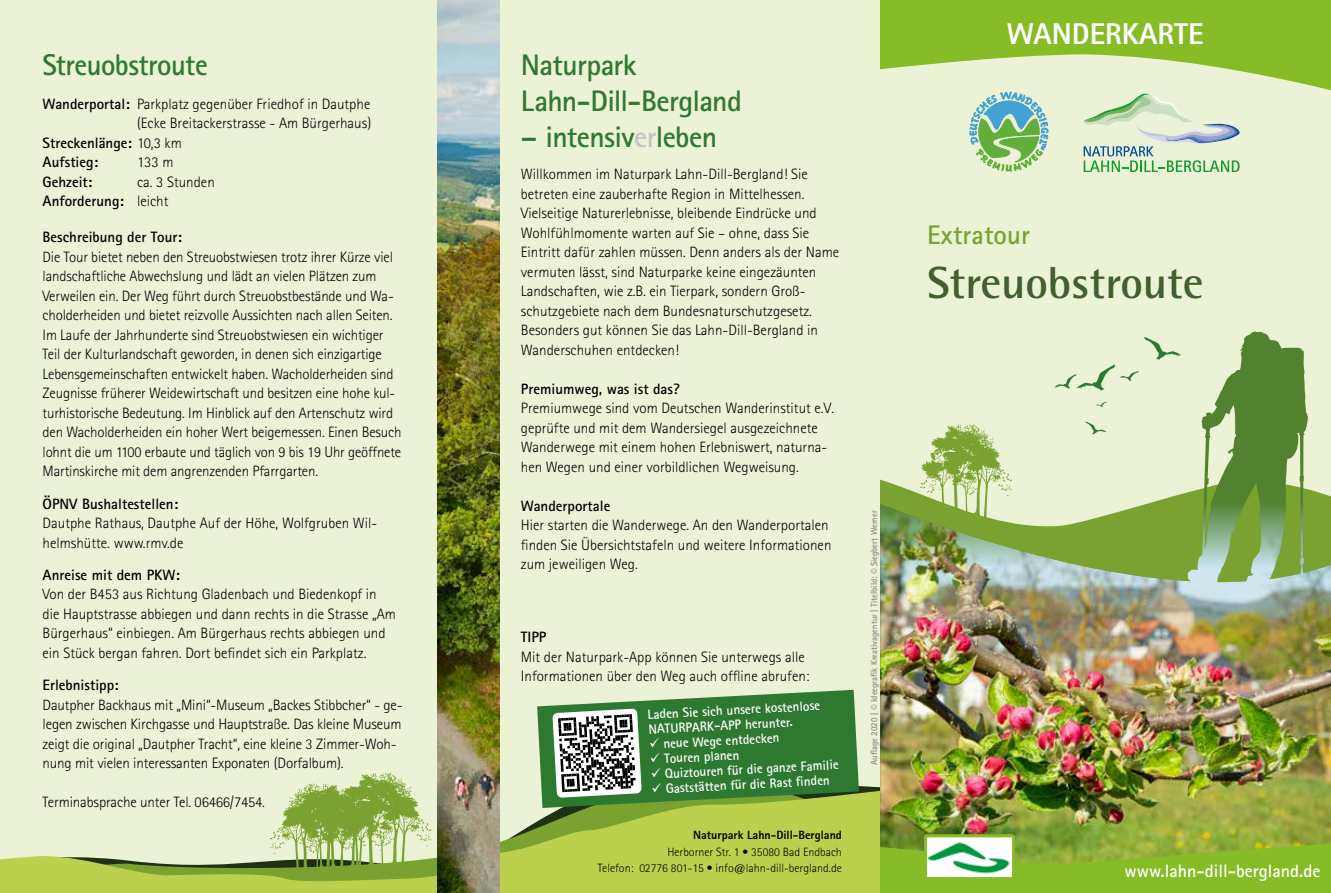
<style>
.page{position:relative;width:1331px;height:893px;background:#ecf2d5}
.page>*{position:absolute;margin:0;border:0;box-sizing:border-box;transform-origin:0 0}
.t1{font:700 45px "Rotis Semi Sans";color:#425f2d}
.t2{font:700 30px "Rotis Sans Serif";letter-spacing:-.02em;color:#2e7932;scale:.96 1}
.t3{font:800 30px "Rotis Sans Serif";color:#fff}
.t4{font:700 29.7px/35.7px "Rotis Sans Serif";letter-spacing:-.025em;color:#2e7932}
.t5{font:700 27px "Rotis Sans Serif";color:#7aa231}
.t6{font:700 18px "Rotis Sans Serif";color:#fff}
.t7{font:300 15px/19.5px "Rotis Sans Serif";color:#000}
.t8{font:700 15px "Rotis Sans Serif";color:#000}
.t9{font:700 13.5px/15px "Rotis Sans Serif";color:#fff}
.t10{font:300 12px/16.5px "Rotis Sans Serif";color:#000;text-align:right}
.t11{font:800 12px "Rotis Sans Serif";color:#000}
.t12{font:700 9px "Rotis Sans Serif";color:#878787;scale:.95 1}
.s1{font-weight:700}
.s2{font-weight:300}
.s3{color:#c4c4c4}
.s4{font-family:"Myriad Pro";font-weight:400}
</style>
<div class="page">
<svg style="left:0;top:766px;width:880px;height:127px"></svg>
<svg style="left:970px;top:134px;width:78px;height:37px"></svg>
<svg style="left:880px;top:0;width:451px;height:134px;fill:#86bc25"></svg>
<svg style="left:880px;top:332px;width:451px;height:170px"></svg>
<img style="left:880px;top:502px;width:451px;height:320px">
<svg style="left:880px;top:822px;width:451px;height:71px;background:#87af2d"></svg>
<svg style="left:537px;top:690px;width:322px;height:118px;background:#598d54"></svg>
<img style="left:438px;top:0;width:62px;height:893px">
<img style="left:928px;top:838px;width:83px;height:38px">
<div style="left:924px;top:834px;width:91px;height:46px;border:3px solid #86bc25;border-radius:2px"></div>
<svg style="left:1083px;top:93px;width:157px;height:79px"></svg>
<h2 class="t2" style="left:43px;top:46px;width:174px">Streuobstroute</h2>
<p class="t7" style="left:43px;top:94px;width:329px"><span class="s1">Wanderportal:</span> Parkplatz gegenüber Friedhof in Dautphe</p>
<p class="t7" style="left:137px;top:113px;width:236px">(Ecke Breitackerstrasse - Am Bürgerhaus)</p>
<p class="t8" style="left:43px;top:133px;width:141px">Streckenlänge: <span class="s2">10,3 km</span></p>
<p class="t8" style="left:43px;top:153px;width:57px">Aufstieg:</p>
<p class="t7" style="left:137px;top:152px;width:38px">133 m</p>
<p class="t8" style="left:43px;top:172px;width:51px">Gehzeit:</p>
<p class="t7" style="left:43px;top:172px;width:174px;text-indent:94px">ca. 3 Stunden<br><span class="s1">Anforderung:</span> leicht</p>
<p class="t8" style="left:43px;top:228px;width:141px">Beschreibung der Tour:</p>
<p class="t7" style="left:43px;top:247px;width:360px">Die Tour bietet neben den Streuobstwiesen trotz ihrer Kürze viel landschaftliche Abwechslung und lädt an vielen Plätzen zum Verweilen ein. Der Weg führt durch Streuobstbestände und Wa&shy;cholderheiden und bietet reizvolle Aussichten nach allen Seiten.<br>Im Laufe der Jahrhunderte sind Streuobstwiesen ein wichtiger Teil der Kulturlandschaft geworden, in denen sich einzigartige Lebensgemeinschaften entwickelt haben. Wacholderheiden sind Zeugnisse früherer Weidewirtschaft und besitzen eine hohe kul&shy;turhistorische Bedeutung. Im Hinblick auf den Artenschutz wird den Wacholderheiden ein hoher Wert beigemessen. Einen Besuch lohnt die um 1100 erbaute und täglich von 9 bis 19 Uhr geöffnete Martinskirche mit dem angrenzenden Pfarrgarten.</p>
<p class="t8" style="left:43px;top:494px;width:137px">ÖPNV Bushaltestellen:</p>
<p class="t7" style="left:43px;top:513px;width:336px">Dautphe Rathaus, Dautphe Auf der Höhe, Wolfgruben Wil&shy;helmshütte. www.rmv.de</p>
<p class="t8" style="left:43px;top:565px;width:139px">Anreise mit dem PKW:</p>
<p class="t7" style="left:43px;top:584px;width:355px">Von der B453 aus Richtung Gladenbach und Biedenkopf in die Hauptstrasse abbiegen und dann rechts in die Strasse „Am Bürgerhaus“ einbiegen. Am Bürgerhaus rechts abbiegen und ein Stück bergan fahren. Dort befindet sich ein Parkplatz.</p>
<p class="t8" style="left:43px;top:675px;width:78px">Erlebnistipp:</p>
<p class="t7" style="left:43px;top:695px;width:362px">Dautpher Backhaus mit „Mini“-Museum „Backes Stibbcher“ - ge&shy;legen zwischen Kirchgasse und Hauptstraße. Das kleine Museum zeigt die original „Dautpher Tracht“, eine kleine 3 Zimmer-Woh&shy;nung mit vielen interessanten Exponaten (Dorfalbum).</p>
<p class="t7" style="left:43px;top:792px;width:224px">Terminabsprache unter Tel. 06466/7454.</p>
<h3 class="t4" style="left:521px;top:47px;width:223px">Naturpark<br>Lahn-Dill-Bergland</h3>
<h3 class="t4" style="left:521px;top:118px;width:198px">– intensiv<span class="s3">er</span>leben</h3>
<p class="t7" style="left:521px;top:164px;width:320px">Willkommen im Naturpark Lahn-Dill-Bergland! Sie betreten eine zauberhafte Region in Mittelhessen.<br>Vielseitige Naturerlebnisse, bleibende Eindrücke und Wohlfühlmomente warten auf Sie – ohne, dass Sie Eintritt dafür zahlen müssen. Denn anders als der Name vermuten lässt, sind Naturparke keine eingezäunten Landschaften, wie z.B. ein Tierpark, sondern Groß&shy;schutzgebiete nach dem Bundesnaturschutzgesetz.<br>Besonders gut können Sie das Lahn-Dill-Bergland in Wanderschuhen entdecken!</p>
<p class="t8" style="left:521px;top:379px;width:160px">Premiumweg, was ist das?</p>
<p class="t7" style="left:521px;top:398px;width:315px">Premiumwege sind vom Deutschen Wanderinstitut e.V. geprüfte und mit dem Wandersiegel ausgezeichnete Wanderwege mit einem hohen Erlebniswert, naturna&shy;hen Wegen und einer vorbildlichen Wegweisung.</p>
<p class="t8" style="left:521px;top:496px;width:91px">Wanderportale</p>
<p class="t7" style="left:521px;top:515px;width:312px">Hier starten die Wanderwege. An den Wanderportalen finden Sie Übersichtstafeln und weitere Informationen zum jeweiligen Weg.</p>
<p class="t8" style="left:521px;top:628px;width:27px">TIPP</p>
<p class="t7" style="left:521px;top:647px;width:290px">Mit der Naturpark-App können Sie unterwegs alle<br>Informationen über den Weg auch offline abrufen:</p>
<p class="t9" style="left:647px;top:707px;width:174px;rotate:-3deg">Laden Sie sich unsere kostenlose<br>NATURPARK-APP herunter.</p>
<p class="t9" style="left:649px;top:736px;width:132px;rotate:-3deg">✓ neue Wege entdecken</p>
<p class="t9" style="left:650px;top:751px;width:91px;rotate:-3deg">✓ Touren planen</p>
<p class="t9" style="left:650px;top:766px;width:190px;rotate:-3deg">✓ Quiztouren für die ganze Familie</p>
<p class="t9" style="left:651px;top:781px;width:180px;rotate:-3deg">✓ Gaststätten für die Rast fi nden</p>
<p class="t11" style="left:693px;top:828px;width:150px">Naturpark Lahn-Dill-Bergland</p>
<p class="t10" style="left:598px;top:843px;width:246px">Herborner Str. 1 • 35080 Bad Endbach<br>Telefon: 02776 801-15 • info@lahn-dill-bergland.de</p>
<p class="t12" style="left:868px;top:765px;width:269px;rotate:-90deg">Auflage 2020 | <span class="s4">©</span> Ideegrafik Kreativagentur | Titelbild: <span class="s4">©</span> Siegbert Werner</p>
<h2 class="t3" style="left:1007px;top:14px;width:198px">WANDERKARTE</h2>
<h3 class="t5" style="left:927px;top:218px;width:105px">Extratour</h3>
<h1 class="t1" style="left:927px;top:255px;width:278px">Streuobstroute</h1>
<p class="t6" style="left:1124px;top:860px;width:197px">www.lahn-dill-bergland.de</p>
</div>
